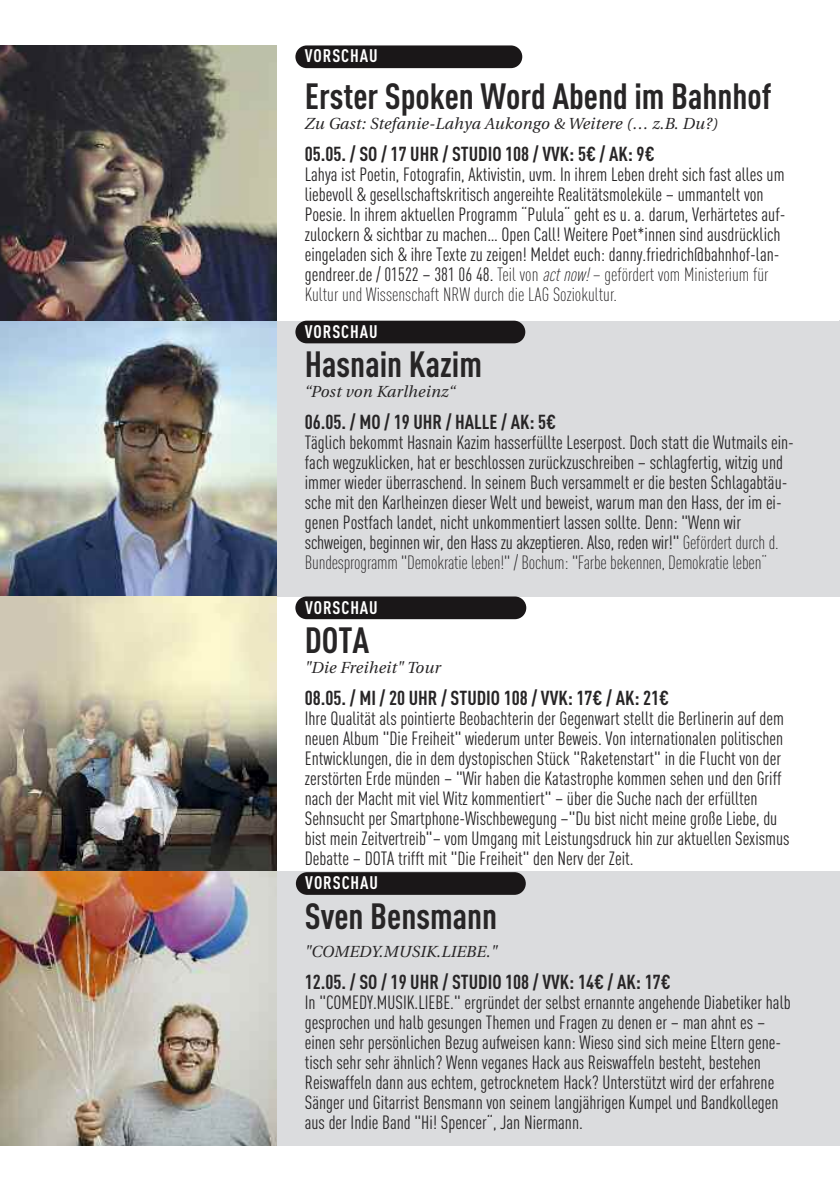
<style>
.page{position:relative;width:840px;height:1191px;background:#fff}
.page>*{position:absolute;margin:0;border:0;box-sizing:border-box;transform-origin:0 0}
.t1{font:700 36px "DIN Cond";color:#272526}
.t2{font:700 20px "DIN Cond";color:#272526}
.t3{font:19px/20px "DIN Cond";color:#272526}
.t4{font:700 18px "DIN Cond";letter-spacing:.05em;color:#fff}
.t5{font:italic 16px "Utopia";letter-spacing:.015em;color:#272526}
.s1{font-weight:300}
.s2{font-weight:300;font-style:italic}
</style>
<div class="page">
<div style="left:267px;top:871px;width:572px;height:274px;background:#dbdcde"></div>
<div style="left:271px;top:321px;width:568px;height:275px;background:#dbdcde"></div>
<hr style="left:838px;top:320px;width:1px;height:276px;background:#dbdcde">
<img style="left:0;top:321px;width:276px;height:275px">
<div style="left:295px;top:321px;width:230px;height:22px;background:#1a1718;border-radius:11px"></div>
<div style="left:296px;top:872px;width:229px;height:23px;background:#1a1718;border-radius:11px"></div>
<div style="left:295px;top:596px;width:231px;height:23px;background:#1a1718;border-radius:11px"></div>
<div style="left:295px;top:45px;width:227px;height:23px;background:#1a1718;border-radius:11px"></div>
<img style="left:0;top:45px;width:276px;height:276px">
<img style="left:0;top:596px;width:276px;height:275px">
<img style="left:0;top:871px;width:276px;height:274px">
<p class="t4" style="left:305px;top:49px;width:74px">VORSCHAU</p>
<h1 class="t1" style="left:304px;top:83px;width:468px">Erster Spoken Word Abend im Bahnhof</h1>
<p class="t5" style="left:304px;top:117px;width:414px">Zu Gast: Stefanie-Lahya Aukongo &amp; Weitere (… z.B. Du?)</p>
<p class="t2" style="left:304px;top:147px;width:351px">05.05. / SO / 17 UHR / STUDIO 108 / VVK: 5€ / AK: 9€</p>
<p class="t3" style="left:304px;top:166px;width:482px">Lahya ist Poetin, Fotografin, Aktivistin, uvm. In ihrem Leben dreht sich fast alles um liebevoll &amp; gesellschaftskritisch angereihte Realitätsmoleküle – ummantelt von Poesie. In ihrem aktuellen Programm “Pulula“ geht es u. a. darum, Verhärtetes auf&shy;zulockern &amp; sichtbar zu machen… Open Call! Weitere Poet*innen sind ausdrücklich eingeladen sich &amp; ihre Texte zu zeigen! Meldet euch: danny.friedrich@bahnhof-lan&shy;gendreer.de / 01522 – 381 06 48. <span class="s1">Teil von</span> <span class="s2">actnow!</span><span class="s1">– gefördert vom Ministerium für Kultur und Wissenschaft NRW durch die LAG Soziokultur.</span></p>
<p class="t4" style="left:304px;top:325px;width:74px">VORSCHAU</p>
<h1 class="t1" style="left:304px;top:351px;width:178px">Hasnain Kazim</h1>
<p class="t5" style="left:304px;top:385px;width:152px">“Post von Karlheinz“</p>
<p class="t2" style="left:304px;top:415px;width:253px">06.05. / MO / 19 UHR / HALLE / AK: 5€</p>
<p class="t3" style="left:304px;top:434px;width:490px">Täglich bekommt Hasnain Kazim hasserfüllte Leserpost. Doch statt die Wutmails ein&shy;fach wegzuklicken, hat er beschlossen zurückzuschreiben – schlagfertig, witzig und immer wieder überraschend. In seinem Buch versammelt er die besten Schlagabtäu&shy;sche mit den Karlheinzen dieser Welt und beweist, warum man den Hass, der im ei&shy;genen Postfach landet, nicht unkommentiert lassen sollte. Denn: "Wenn wir schweigen, beginnen wir, den Hass zu akzeptieren. Also, reden wir!" <span class="s1">Gefördert durch d.<br>Bundesprogramm "Demokratie leben!" / Bochum: "Farbe bekennen, Demokratie leben“</span></p>
<p class="t4" style="left:305px;top:601px;width:74px">VORSCHAU</p>
<h1 class="t1" style="left:304px;top:627px;width:66px">DOTA</h1>
<p class="t5" style="left:304px;top:661px;width:137px">"Die Freiheit" Tour</p>
<p class="t2" style="left:304px;top:691px;width:366px">08.05. / MI / 20 UHR / STUDIO 108 / VVK: 17€ / AK: 21€</p>
<p class="t3" style="left:304px;top:710px;width:486px">Ihre Qualität als pointierte Beobachterin der Gegenwart stellt die Berlinerin auf dem neuen Album "Die Freiheit" wiederum unter Beweis. Von internationalen politischen Entwicklungen, die in dem dystopischen Stück "Raketenstart" in die Flucht von der zerstörten Erde münden – "Wir haben die Katastrophe kommen sehen und den Griff nach der Macht mit viel Witz kommentiert" – über die Suche nach der erfüllten Sehnsucht per Smartphone-Wischbewegung –"Du bist nicht meine große Liebe, du bist mein Zeitvertreib"– vom Umgang mit Leistungsdruck hin zur aktuellen Sexismus Debatte – DOTA trifft mit "Die Freiheit" den Nerv der Zeit.</p>
<h1 class="t1" style="left:304px;top:903px;width:194px">Sven Bensmann</h1>
<p class="t5" style="left:304px;top:945px;width:194px">"COMEDY.MUSIK.LIEBE."</p>
<p class="t2" style="left:304px;top:975px;width:367px">12.05. / SO / 19 UHR / STUDIO 108 / VVK: 14€ / AK: 17€</p>
<p class="t3" style="left:304px;top:994px;width:487px">In "COMEDY.MUSIK.LIEBE." ergründet der selbst ernannte angehende Diabetiker halb gesprochen und halb gesungen Themen und Fragen zu denen er – man ahnt es – einen sehr persönlichen Bezug aufweisen kann: Wieso sind sich meine Eltern gene&shy;tisch sehr sehr ähnlich? Wenn veganes Hack aus Reiswaffeln besteht, bestehen Reiswaffeln dann aus echtem, getrocknetem Hack? Unterstützt wird der erfahrene Sänger und Gitarrist Bensmann von seinem langjährigen Kumpel und Bandkollegen aus der Indie Band "Hi! Spencer“, Jan Niermann.</p>
<p class="t4" style="left:305px;top:876px;width:74px">VORSCHAU</p>
</div>
